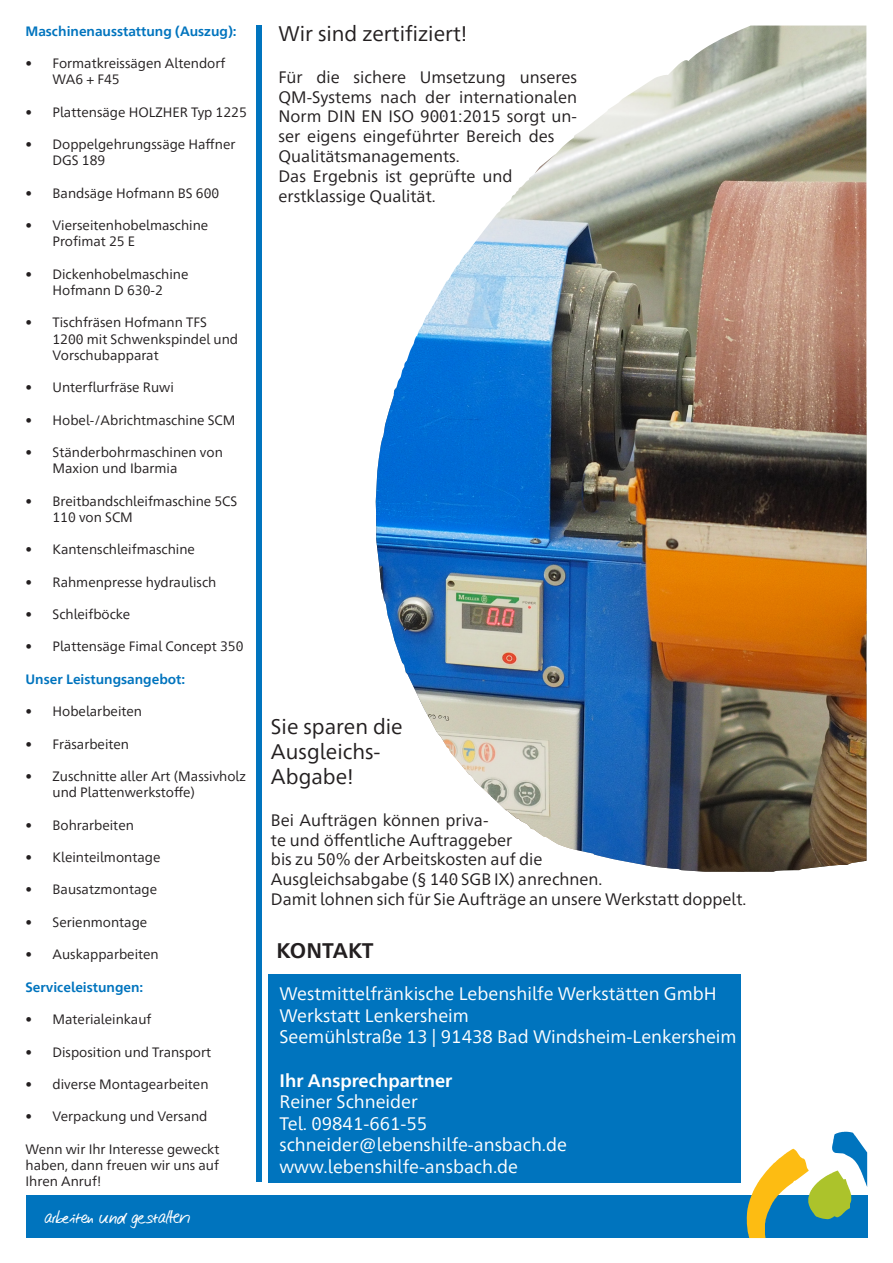
<style>
.page{position:relative;width:893px;height:1263px;background:#fff}
.page>*{position:absolute;margin:0;border:0;box-sizing:border-box;transform-origin:0 0}
.t1{font:21px/25.2px "Frutiger Neue 1450 Pro";color:#231f20}
.t2{font:21px "Nifty Script";color:#fff}
.t3{font:700 21px "Frutiger Neue 1450 Pro";letter-spacing:-.01em;color:#231f20}
.t4{font:18px/21.6px "Frutiger Neue 1450 Pro";color:#fff}
.t5{font:700 18px "Frutiger Neue 1450 Pro";color:#fff}
.t6{font:16.5px/19.8px "Frutiger Neue 1450 Pro";color:#231f20}
.t7{font:13.5px/16.2px "Frutiger Neue 1450 Pro";color:#231f20}
.t8{font:700 13.5px "Frutiger Neue 1450 Pro";color:#0074be}
</style>
<div class="page">
<img style="left:849px;top:387px;width:17px;height:477px">
<img style="left:376px;top:26px;width:473px;height:846px">
<div style="left:268px;top:974px;width:472px;height:208px;background:#0074be"></div>
<div style="left:256px;top:26px;width:5px;height:1156px;background:#0074be"></div>
<div style="left:26px;top:1195px;width:842px;height:43px;background:#0074be"></div>
<svg style="left:747px;top:1132px;width:120px;height:106px"></svg>
<img style="left:534px;top:154px;width:22px;height:20px">
<p class="t8" style="left:26px;top:21px;width:213px">Maschinenausstattung (Auszug):</p>
<p class="t7" style="left:53px;top:54px;width:174px;text-indent:-27px">• Formatkreissägen Altendorf<br>WA6 + F45</p>
<p class="t7" style="left:26px;top:103px;width:223px">• Plattensäge HOLZHER Typ 1225</p>
<p class="t7" style="left:53px;top:135px;width:184px;text-indent:-27px">• Doppelgehrungssäge Haffner<br>DGS 189</p>
<p class="t7" style="left:26px;top:184px;width:195px">• Bandsäge Hofmann BS 600</p>
<p class="t7" style="left:53px;top:216px;width:157px;text-indent:-27px">• Vierseitenhobelmaschine<br>Profimat 25 E</p>
<p class="t7" style="left:26px;top:265px;width:164px;text-align:center">• Dickenhobelmaschine<br>Hofmann D 630-2</p>
<p class="t7" style="left:53px;top:314px;width:187px;text-indent:-27px">• Tischfräsen Hofmann TFS<br>1200 mit Schwenkspindel und<br>Vorschubapparat</p>
<p class="t7" style="left:26px;top:378px;width:150px">• Unterflurfräse Ruwi</p>
<p class="t7" style="left:26px;top:411px;width:212px">• Hobel-/Abrichtmaschine SCM</p>
<p class="t7" style="left:53px;top:443px;width:172px;text-indent:-27px">• Ständerbohrmaschinen von<br>Maxion und Ibarmia</p>
<p class="t7" style="left:53px;top:492px;width:186px;text-indent:-27px">• Breitbandschleifmaschine 5CS<br>110 von SCM</p>
<p class="t7" style="left:26px;top:540px;width:171px">• Kantenschleifmaschine</p>
<p class="t7" style="left:26px;top:573px;width:192px">• Rahmenpresse hydraulisch</p>
<p class="t7" style="left:26px;top:605px;width:106px">• Schleifböcke</p>
<p class="t7" style="left:26px;top:638px;width:219px">• Plattensäge Fimal Concept 350</p>
<p class="t8" style="left:26px;top:669px;width:161px">Unser Leistungsangebot:</p>
<p class="t7" style="left:26px;top:702px;width:118px">• Hobelarbeiten</p>
<p class="t7" style="left:26px;top:735px;width:105px">• Fräsarbeiten</p>
<p class="t7" style="left:53px;top:767px;width:195px;text-indent:-27px">• Zuschnitte aller Art (Massivholz und Plattenwerkstoffe)</p>
<p class="t7" style="left:26px;top:816px;width:110px">• Bohrarbeiten</p>
<p class="t7" style="left:26px;top:848px;width:136px">• Kleinteilmontage</p>
<p class="t7" style="left:26px;top:881px;width:133px">• Bausatzmontage</p>
<p class="t7" style="left:26px;top:913px;width:123px">• Serienmontage</p>
<p class="t7" style="left:26px;top:945px;width:135px">• Auskapparbeiten</p>
<p class="t8" style="left:26px;top:977px;width:119px">Serviceleistungen:</p>
<p class="t7" style="left:26px;top:1010px;width:127px">• Materialeinkauf</p>
<p class="t7" style="left:26px;top:1043px;width:187px">• Disposition und Transport</p>
<p class="t7" style="left:26px;top:1075px;width:185px">• diverse Montagearbeiten</p>
<p class="t7" style="left:26px;top:1107px;width:184px">• Verpackung und Versand</p>
<p class="t7" style="left:26px;top:1140px;width:195px;text-align:justify">Wenn wir Ihr Interesse geweckt haben, dann freuen wir uns auf Ihren Anruf!</p>
<h1 class="t2" style="left:45px;top:1200px;width:147px">arbeiten und gestalten</h1>
<h1 class="t1" style="left:279px;top:20px;width:190px">Wir sind zertifiziert!</h1>
<p class="t6" style="left:279px;top:66px;width:300px">Für die sichere Umsetzung unseres<br>QM-Systems nach der internationalen<br>Norm DIN EN ISO 9001:2015 sorgt un&shy;ser eigens eingeführter Bereich des<br>Qualitätsmanagements.<br>Das Ergebnis ist geprüfte und erstklassige Qualität.</p>
<h1 class="t1" style="left:271px;top:712px;width:133px">Sie sparen die<br>Ausgleichs-<br>Abgabe!</h1>
<p class="t6" style="left:271px;top:809px;width:477px">Bei Aufträgen können priva-<br>te und öffentliche Auftraggeber<br>bis zu 50% der Arbeitskosten auf die<br>Ausgleichsabgabe (§ 140 SGB IX) anrechnen.<br>Damit lohnen sich für Sie Aufträge an unsere Werkstatt doppelt.</p>
<h1 class="t3" style="left:276px;top:936px;width:99px">KONTAKT</h1>
<h2 class="t4" style="left:279px;top:982px;width:459px">Westmittelfränkische Lebenshilfe Werkstätten GmbH<br>Werkstatt Lenkersheim<br>Seemühlstraße 13 | 91438 Bad Windsheim-Lenkersheim</h2>
<h2 class="t5" style="left:279px;top:1067px;width:174px">Ihr Ansprechpartner</h2>
<h2 class="t4" style="left:279px;top:1090px;width:289px">Reiner Schneider<br>Tel. 09841-661-55 schneider@lebenshilfe-ansbach.de www.lebenshilfe-ansbach.de</h2>
</div>
